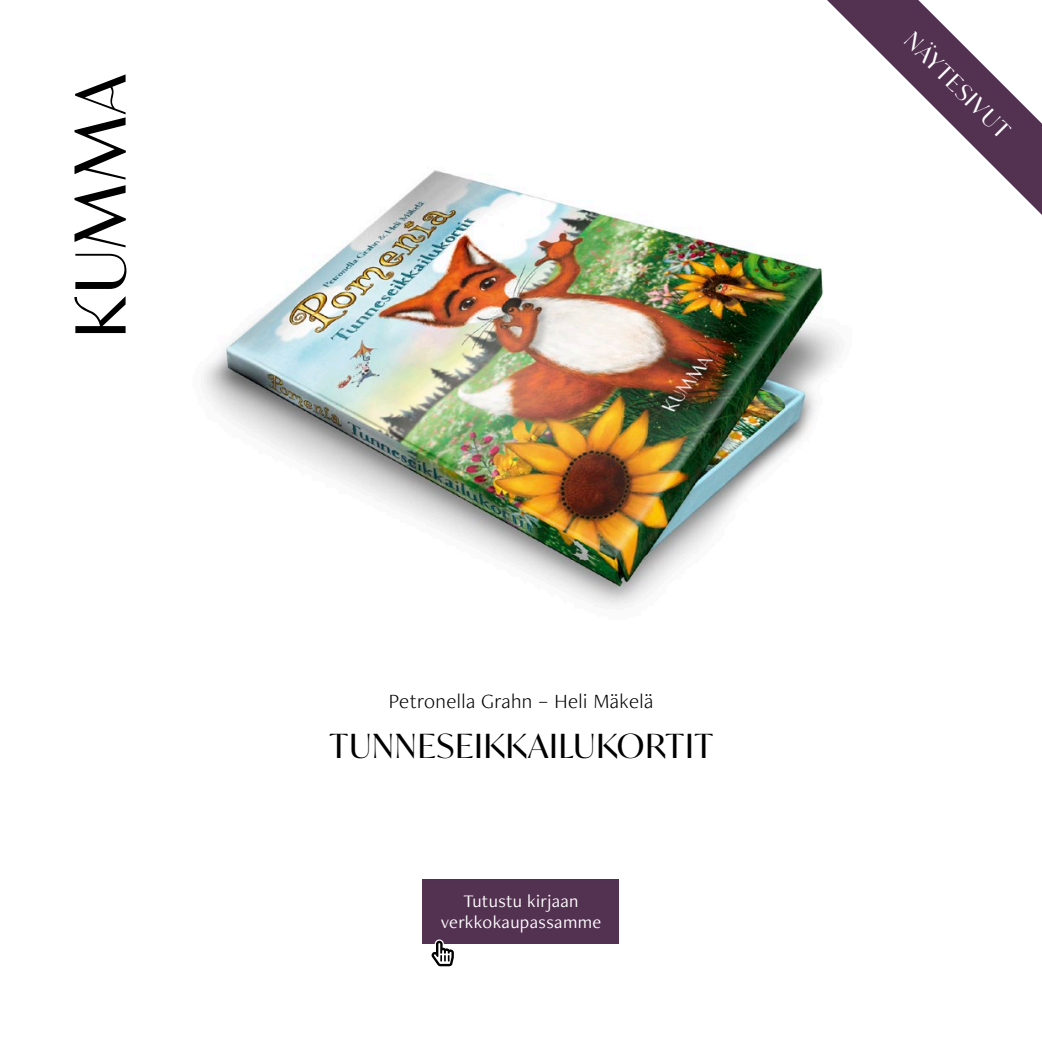
<style>
.page{position:relative;width:1042px;height:1042px;background:#fff}
.page>*{position:absolute;margin:0;border:0;box-sizing:border-box;transform-origin:0 0}
.teoksen_nimi{font:33.25px "Ivy Mode";letter-spacing:.03em;color:#000}
.t1{font:22.75px "Ivy Mode";color:#fff}
.tekijä_t{font:300 21px "Freight Neo Pro";letter-spacing:.02em;color:#000}
.t2{font:18.38px/21px "Freight Neo Pro";letter-spacing:.02em;color:#fff;text-align:center}
</style>
<div class="page">
<img style="left:204px;top:170px;width:636px;height:436px">
<svg style="left:827px;top:0;width:215px;height:215px"></svg>
<svg style="left:75px;top:254px;width:51px;height:35px"></svg>
<svg style="left:74px;top:296px;width:52px;height:37px"></svg>
<svg style="left:74px;top:74px;width:52px;height:173px"></svg>
<div style="left:422px;top:879px;width:197px;height:64px;background:#533151"></div>
<svg style="left:428px;top:939px;width:29px;height:28px"></svg>
<p class="t1" style="left:919px;top:26px;width:139px;rotate:45deg">NÄYTESIVUT</p>
<p class="tekijä_t" style="left:389px;top:687px;width:266px">Petronella Grahn – Heli Mäkelä</p>
<p class="teoksen_nimi" style="left:330px;top:723px;width:385px">TUNNESEIKKAILUKORTIT</p>
<p class="t2" style="left:441px;top:889px;width:162px">Tutustu kirjaan verkkokaupassamme</p>
</div>
